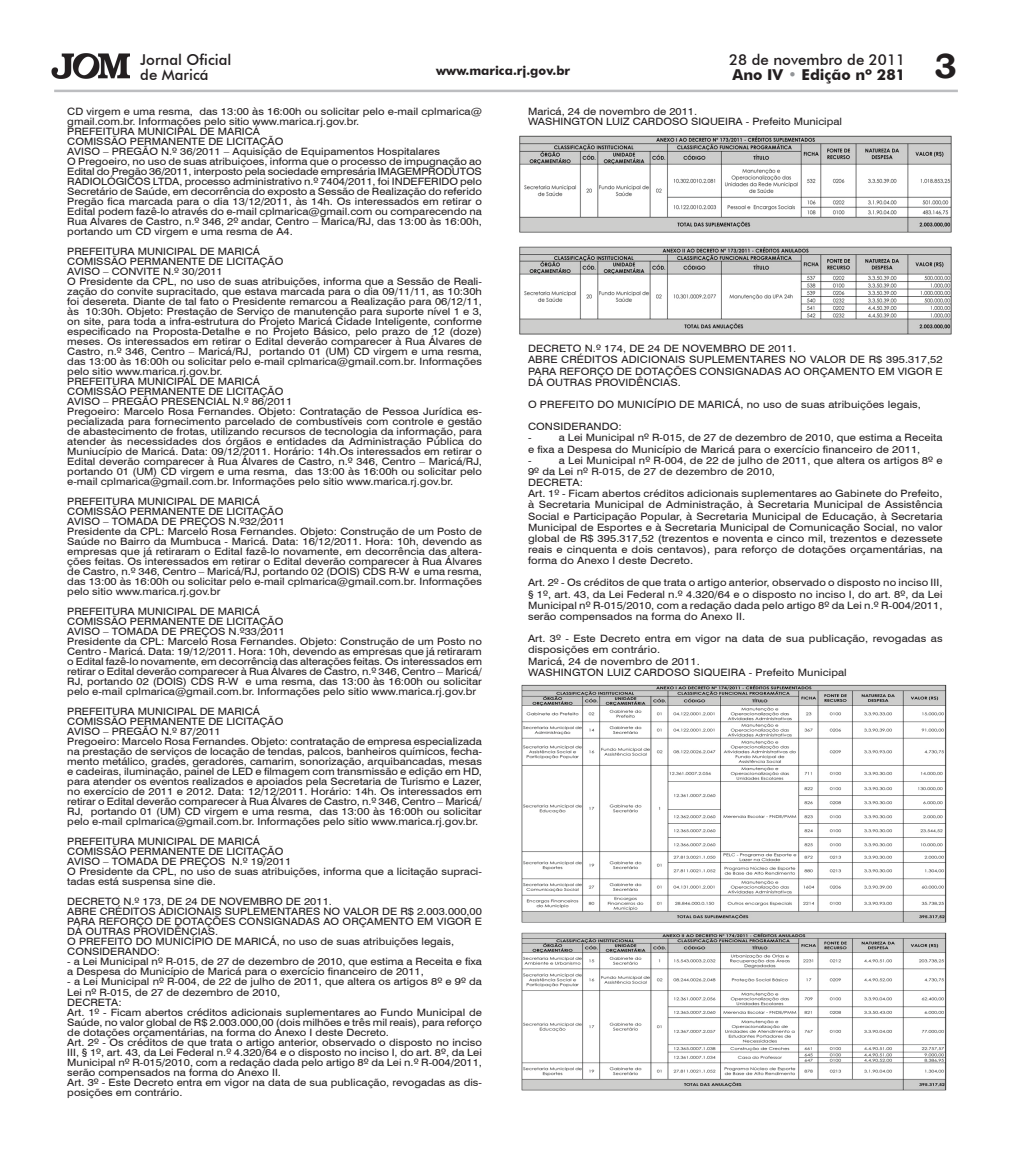
<style>
.page{position:relative;width:1010px;height:1152px;background:#fff}
.page>*{position:absolute;margin:0;border:0;box-sizing:border-box;transform-origin:0 0}
.t1{font:700 35px "Bookman Old Style";color:#231f20}
.t2{font:500 15px/15.6px "Futura BT";color:#231f20}
.t3{font:700 15px "Futura BT";color:#231f20}
.t4{font:700 12.5px "Futura BT";color:#231f20}
.t5{font:10.12px/10px "Swiss 721 BT";color:#231f20;scale:1.11 1}
.s1{color:#939598}
</style>
<div class="page">
<img style="left:51px;top:53px;width:79px;height:26px">
<hr style="left:54px;top:90px;width:904px;height:2px;background:#bcbdc0">
<img style="left:519px;top:135px;width:433px;height:200px">
<img style="left:521px;top:684px;width:426px;height:407px">
<h2 class="t2" style="left:140px;top:51px;width:93px">Jornal Oficial de Maricá</h2>
<h2 class="t2" style="left:729px;top:51px;width:177px">28 de novembro de 2011</h2>
<p class="t4" style="left:436px;top:63px;width:135px">www.marica.rj.gov.br</p>
<h2 class="t3" style="left:732px;top:66px;width:174px">Ano IV <span class="s1">•</span> Edição nº 281</h2>
<h1 class="t1" style="left:934px;top:41px;width:25px">3</h1>
<p class="t5" style="left:67px;top:106px;width:375px">CD virgem e uma resma, das 13:00 às 16:00h ou solicitar pelo e-mail cplmarica@ gmail.com.br. Informações pelo sitio www.marica.rj.gov.br.<br>PREFEITURA MUNICIPAL DE MARICÁ<br>COMISSÃO PERMANENTE DE LICITAÇÃO<br>AVISO – PREGÃO N.º 36/2011 – Aquisição de Equipamentos Hospitalares<br>O Pregoeiro, no uso de suas atribuiçoes, informa que o processo de impugnação ao Edital do Pregão 36/2011, interposto pela sociedade empresária IMAGEMPRODUTOS RADIOLÓGICOS LTDA, processo administrativo n.º 7404/2011, foi INDEFERIDO pelo Secretário de Saúde, em decorrência do exposto a Sessão de Realização do referido Pregão fica marcada para o dia 13/12/2011, às 14h. Os interessados em retirar o Edital podem fazê-lo através do e-mail cplmarica@gmail.com ou comparecendo na Rua Alvares de Castro, n.º 346, 2º andar, Centro – Marica/RJ, das 13:00 às 16:00h, portando um CD virgem e uma resma de A4.</p>
<p class="t5" style="left:67px;top:246px;width:375px">PREFEITURA MUNICIPAL DE MARICÁ<br>COMISSÃO PERMANENTE DE LICITAÇÃO<br>AVISO – CONVITE N.º 30/2011<br>O Presidente da CPL, no uso de suas atribuições, informa que a Sessão de Reali&shy;zação do convite supracitado, que estava marcada para o dia 09/11/11, as 10:30h foi desereta. Diante de tal fato o Presidente remarcou a Realização para 06/12/11, às 10:30h. Objeto: Prestação de Serviço de manutenção para suporte nível 1 e 3, on site, para toda a infra-estrutura do Projeto Maricá Cidade Inteligente, conforme especificado na Proposta-Detalhe e no Projeto Básico, pelo prazo de 12 (doze) meses. Os interessados em retirar o Edital deverão comparecer à Rua Álvares de Castro, n.º 346, Centro – Maricá/RJ, portando 01 (UM) CD virgem e uma resma, das 13:00 às 16:00h ou solicitar pelo e-mail cplmarica@gmail.com.br. Informações pelo sitio www.marica.rj.gov.br.<br>PREFEITURA MUNICIPAL DE MARICÁ<br>COMISSÃO PERMANENTE DE LICITAÇÃO<br>AVISO – PREGÃO PRESENCIAL N.º 86/2011<br>Pregoeiro: Marcelo Rosa Fernandes. Objeto: Contratação de Pessoa Jurídica es&shy;pecializada para fornecimento parcelado de combustíveis com controle e gestão de abastecimento de frotas, utilizando recursos de tecnologia da informação, para atender às necessidades dos órgãos e entidades da Administração Pública do Muniucípio de Maricá. Data: 09/12/2011. Horário: 14h.Os interessados em retirar o Edital deverão comparecer à Rua Álvares de Castro, n.º 346, Centro – Maricá/RJ, portando 01 (UM) CD virgem e uma resma, das 13:00 às 16:00h ou solicitar pelo e-mail cplmarica@gmail.com.br. Informações pelo sitio www.marica.rj.gov.br.</p>
<p class="t5" style="left:67px;top:496px;width:375px">PREFEITURA MUNICIPAL DE MARICÁ<br>COMISSÃO PERMANENTE DE LICITAÇÃO<br>AVISO – TOMADA DE PREÇOS N.º32/2011<br>Presidente da CPL: Marcelo Rosa Fernandes. Objeto: Construção de um Posto de Saúde no Bairro da Mumbuca - Maricá. Data: 16/12/2011. Hora: 10h, devendo as empresas que já retiraram o Edital fazê-lo novamente, em decorrência das altera&shy;ções feitas. Os interessados em retirar o Edital deverão comparecer à Rua Álvares de Castro, n.º 346, Centro – Maricá/RJ, portando 02 (DOIS) CDS R-W e uma resma, das 13:00 às 16:00h ou solicitar pelo e-mail cplmarica@gmail.com.br. Informações pelo sitio www.marica.rj.gov.br</p>
<p class="t5" style="left:67px;top:606px;width:375px">PREFEITURA MUNICIPAL DE MARICÁ<br>COMISSÃO PERMANENTE DE LICITAÇÃO<br>AVISO – TOMADA DE PREÇOS N.º33/2011<br>Presidente da CPL: Marcelo Rosa Fernandes. Objeto: Construção de um Posto no Centro - Maricá. Data: 19/12/2011. Hora: 10h, devendo as empresas que já retiraram o Edital fazê-lo novamente, em decorrência das alterações feitas. Os interessados em retirar o Edital deverão comparecer à Rua Álvares de Castro, n.º 346, Centro – Maricá/ RJ, portando 02 (DOIS) CDS R-W e uma resma, das 13:00 às 16:00h ou solicitar pelo e-mail cplmarica@gmail.com.br. Informações pelo sitio www.marica.rj.gov.br</p>
<p class="t5" style="left:67px;top:706px;width:375px">PREFEITURA MUNICIPAL DE MARICÁ<br>COMISSÃO PERMANENTE DE LICITAÇÃO<br>AVISO – PREGÃO N.º 87/2011<br>Pregoeiro: Marcelo Rosa Fernandes. Objeto: contratação de empresa especializada na prestação de serviços de locação de tendas, palcos, banheiros químicos, fecha&shy;mento metálico, grades, geradores, camarim, sonorização, arquibancadas, mesas e cadeiras, iluminação, painel de LED e filmagem com transmissão e edição em HD, para atender os eventos realizados e apoiados pela Secretaria de Turismo e Lazer, no exercício de 2011 e 2012. Data: 12/12/2011. Horário: 14h. Os interessados em retirar o Edital deverão comparecer à Rua Álvares de Castro, n.º 346, Centro – Maricá/ RJ, portando 01 (UM) CD virgem e uma resma, das 13:00 às 16:00h ou solicitar pelo e-mail cplmarica@gmail.com.br. Informações pelo sitio www.marica.rj.gov.br.</p>
<p class="t5" style="left:67px;top:836px;width:375px">PREFEITURA MUNICIPAL DE MARICÁ<br>COMISSÃO PERMANENTE DE LICITAÇÃO<br>AVISO – TOMADA DE PREÇOS N.º 19/2011<br>O Presidente da CPL, no uso de suas atribuições, informa que a licitação supraci&shy;tadas está suspensa sine die.</p>
<p class="t5" style="left:67px;top:896px;width:375px">DECRETO N.º 173, DE 24 DE NOVEMBRO DE 2011.<br>ABRE CRÉDITOS ADICIONAIS SUPLEMENTARES NO VALOR DE R$ 2.003.000,00<br>PARA REFORÇO DE DOTAÇÕES CONSIGNADAS AO ORÇAMENTO EM VIGOR E DÁ OUTRAS PROVIDÊNCIAS.<br>O PREFEITO DO MUNICÍPIO DE MARICÁ, no uso de suas atribuições legais, CONSIDERANDO:</p>
<p class="t5" style="left:67px;top:956px;width:375px">- a Lei Municipal nº R-015, de 27 de dezembro de 2010, que estima a Receita e fixa a Despesa do Município de Maricá para o exercício financeiro de 2011,</p>
<p class="t5" style="left:67px;top:976px;width:375px">- a Lei Municipal nº R-004, de 22 de julho de 2011, que altera os artigos 8º e 9º da Lei nº R-015, de 27 de dezembro de 2010,<br>DECRETA:<br>Art. 1º - Ficam abertos créditos adicionais suplementares ao Fundo Municipal de Saúde, no valor global de R$ 2.003.000,00 (dois milhões e três mil reais), para reforço de dotações orçamentárias, na forma do Anexo I deste Decreto.<br>Art. 2º - Os créditos de que trata o artigo anterior, observado o disposto no inciso III, § 1º, art. 43, da Lei Federal n.º 4.320/64 e o disposto no inciso I, do art. 8º, da Lei Municipal nº R-015/2010, com a redação dada pelo artigo 8º da Lei n.º R-004/2011, serão compensados na forma do Anexo II.<br>Art. 3º - Este Decreto entra em vigor na data de sua publicação, revogadas as dis&shy;posições em contrário.</p>
<p class="t5" style="left:528px;top:106px;width:284px">Maricá, 24 de novembro de 2011.<br>WASHINGTON LUIZ CARDOSO SIQUEIRA - Prefeito Municipal</p>
<p class="t5" style="left:528px;top:343px;width:375px;line-height:11.1px">DECRETO N.º 174, DE 24 DE NOVEMBRO DE 2011.<br>ABRE CRÉDITOS ADICIONAIS SUPLEMENTARES NO VALOR DE R$ 395.317,52<br>PARA REFORÇO DE DOTAÇÕES CONSIGNADAS AO ORÇAMENTO EM VIGOR E DÁ OUTRAS PROVIDÊNCIAS.</p>
<p class="t5" style="left:528px;top:399px;width:355px">O PREFEITO DO MUNICÍPIO DE MARICÁ, no uso de suas atribuições legais,</p>
<p class="t5" style="left:528px;top:421px;width:86px;line-height:11.1px">CONSIDERANDO: -</p>
<p class="t5" style="left:528px;top:432px;width:375px;line-height:11.1px;text-indent:31px">a Lei Municipal nº R-015, de 27 de dezembro de 2010, que estima a Receita e fixa a Despesa do Município de Maricá para o exercício financeiro de 2011,<br>-</p>
<p class="t5" style="left:528px;top:454px;width:375px;line-height:11.1px;text-indent:31px">a Lei Municipal nº R-004, de 22 de julho de 2011, que altera os artigos 8º e 9º da Lei nº R-015, de 27 de dezembro de 2010,<br>DECRETA:<br>Art. 1º - Ficam abertos créditos adicionais suplementares ao Gabinete do Prefeito, à Secretaria Municipal de Administração, à Secretaria Municipal de Assistência Social e Participação Popular, à Secretaria Municipal de Educação, à Secretaria Municipal de Esportes e à Secretaria Municipal de Comunicação Social, no valor global de R$ 395.317,52 (trezentos e noventa e cinco mil, trezentos e dezessete reais e cinquenta e dois centavos), para reforço de dotações orçamentárias, na forma do Anexo I deste Decreto.</p>
<p class="t5" style="left:528px;top:577px;width:375px;line-height:11.1px;text-align:justify">Art. 2º - Os créditos de que trata o artigo anterior, observado o disposto no inciso III, § 1º, art. 43, da Lei Federal n.º 4.320/64 e o disposto no inciso I, do art. 8º, da Lei Municipal nº R-015/2010, com a redação dada pelo artigo 8º da Lei n.º R-004/2011, serão compensados na forma do Anexo II.</p>
<p class="t5" style="left:528px;top:633px;width:375px;line-height:11.1px">Art. 3º - Este Decreto entra em vigor na data de sua publicação, revogadas as disposições em contrário.<br>Maricá, 24 de novembro de 2011.<br>WASHINGTON LUIZ CARDOSO SIQUEIRA - Prefeito Municipal</p>
</div>
